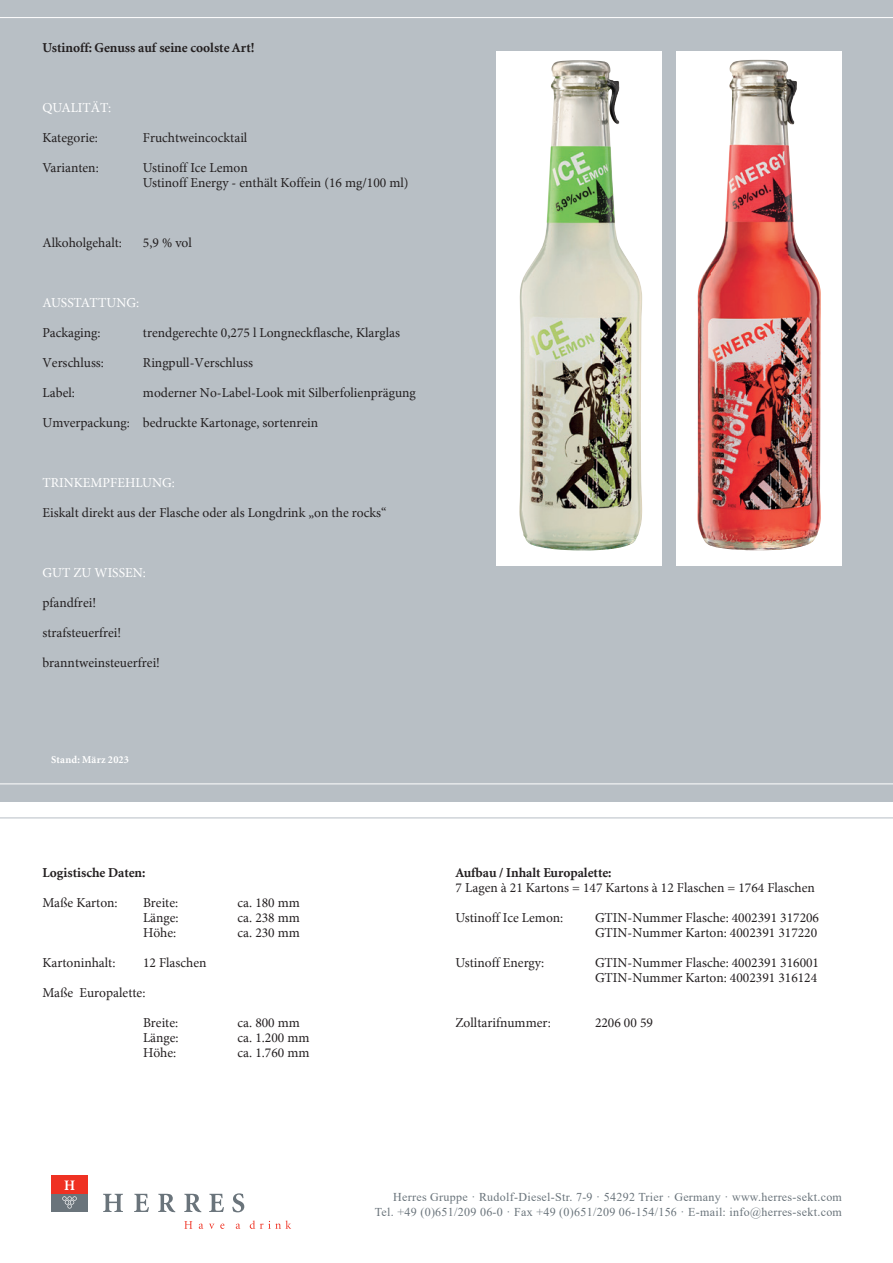
<style>
.page{position:relative;width:893px;height:1263px;background:#fff}
.page>*{position:absolute;margin:0;border:0;box-sizing:border-box;transform-origin:0 0}
.t1{font:13.5px/15px "Minion";color:#231f20}
.t2{font:700 13.5px "Minion";color:#231f20}
.t3{font:13.5px "Minion";color:#fff}
.t4{font:12px/14.4px "Times New Roman";letter-spacing:.025em;color:#6a747b;text-align:right}
.t5{font:700 10.5px "Minion";letter-spacing:.02em;color:#fff}
</style>
<div class="page">
<div style="left:0;top:0;width:893px;height:801px;background:#b8bfc5"></div>
<hr style="left:0;top:783px;width:893px;height:1px;background:#fff">
<hr style="left:0;top:817px;width:893px;height:1px;background:#b8bfc5">
<hr style="left:0;top:17px;width:893px;height:1px;background:#fff">
<div style="left:676px;top:51px;width:166px;height:515px;background:#fff"></div>
<div style="left:496px;top:51px;width:166px;height:515px;background:#fff"></div>
<div style="left:51px;top:1194px;width:37px;height:18px;background:#6a747b"></div>
<div style="left:51px;top:1175px;width:37px;height:18px;background:#ef3122"></div>
<svg style="left:62px;top:1196px;width:15px;height:12px"></svg>
<svg style="left:64px;top:1180px;width:11px;height:10px"></svg>
<svg style="left:103px;top:1194px;width:20px;height:18px"></svg>
<svg style="left:134px;top:1194px;width:15px;height:18px"></svg>
<svg style="left:158px;top:1194px;width:17px;height:18px"></svg>
<svg style="left:184px;top:1194px;width:17px;height:18px"></svg>
<svg style="left:209px;top:1194px;width:15px;height:18px"></svg>
<svg style="left:232px;top:1193px;width:12px;height:19px"></svg>
<svg style="left:184px;top:1221px;width:8px;height:8px"></svg>
<svg style="left:199px;top:1223px;width:4px;height:6px"></svg>
<svg style="left:209px;top:1224px;width:5px;height:5px"></svg>
<svg style="left:220px;top:1223px;width:4px;height:6px"></svg>
<svg style="left:236px;top:1223px;width:4px;height:6px"></svg>
<svg style="left:250px;top:1220px;width:41px;height:9px"></svg>
<img style="left:697px;top:60px;width:124px;height:490px">
<img style="left:519px;top:60px;width:123px;height:490px">
<p class="t2" style="left:42px;top:41px;width:214px">Ustinoff: Genuss auf seine coolste Art!</p>
<p class="t3" style="left:42px;top:100px;width:70px">QUALITÄT:</p>
<p class="t1" style="left:42px;top:130px;width:57px">Kategorie:</p>
<p class="t1" style="left:143px;top:130px;width:106px">Fruchtweincocktail</p>
<p class="t1" style="left:42px;top:160px;width:58px">Varianten:</p>
<p class="t1" style="left:143px;top:160px;width:267px">Ustinoff Ice Lemon<br>Ustinoff Energy - enthält Koffein (16 mg/100 ml)</p>
<p class="t1" style="left:42px;top:235px;width:81px">Alkoholgehalt:</p>
<p class="t1" style="left:143px;top:235px;width:50px">5,9 % vol</p>
<p class="t3" style="left:42px;top:295px;width:98px">AUSSTATTUNG:</p>
<p class="t1" style="left:42px;top:325px;width:60px">Packaging:</p>
<p class="t1" style="left:143px;top:325px;width:259px">trendgerechte 0,275 l Longneckflasche, Klarglas</p>
<p class="t1" style="left:42px;top:355px;width:63px">Verschluss:</p>
<p class="t1" style="left:143px;top:355px;width:112px">Ringpull-Verschluss</p>
<p class="t1" style="left:42px;top:385px;width:34px">Label:</p>
<p class="t1" style="left:143px;top:385px;width:274px">moderner No-Label-Look mit Silberfolienprägung</p>
<p class="t1" style="left:42px;top:415px;width:277px">Umverpackung: bedruckte Kartonage, sortenrein</p>
<p class="t3" style="left:42px;top:475px;width:134px">TRINKEMPFEHLUNG:</p>
<p class="t1" style="left:42px;top:505px;width:345px">Eiskalt direkt aus der Flasche oder als Longdrink „on the rocks“</p>
<p class="t3" style="left:42px;top:565px;width:105px">GUT ZU WISSEN:</p>
<p class="t1" style="left:42px;top:595px;width:55px">pfandfrei!</p>
<p class="t1" style="left:42px;top:625px;width:80px">strafsteuerfrei!</p>
<p class="t1" style="left:42px;top:655px;width:119px">branntweinsteuerfrei!</p>
<p class="t5" style="left:51px;top:755px;width:80px">Stand: März 2023</p>
<p class="t2" style="left:43px;top:866px;width:105px">Logistische Daten:</p>
<p class="t1" style="left:43px;top:895px;width:77px">Maße Karton:</p>
<p class="t1" style="left:143px;top:895px;width:37px">Breite:</p>
<p class="t1" style="left:238px;top:895px;width:64px">ca. 180 mm</p>
<p class="t1" style="left:143px;top:910px;width:37px">Länge:</p>
<p class="t1" style="left:238px;top:910px;width:64px">ca. 238 mm</p>
<p class="t1" style="left:143px;top:925px;width:35px">Höhe:</p>
<p class="t1" style="left:238px;top:925px;width:64px">ca. 230 mm</p>
<p class="t1" style="left:43px;top:955px;width:74px">Kartoninhalt:</p>
<p class="t1" style="left:143px;top:955px;width:65px">12 Flaschen</p>
<p class="t1" style="left:43px;top:985px;width:104px">Maße Europalette:</p>
<p class="t1" style="left:143px;top:1015px;width:37px">Breite:</p>
<p class="t1" style="left:238px;top:1015px;width:64px">ca. 800 mm</p>
<p class="t1" style="left:143px;top:1030px;width:37px">Länge:</p>
<p class="t1" style="left:238px;top:1030px;width:73px">ca. 1.200 mm</p>
<p class="t1" style="left:143px;top:1045px;width:35px">Höhe:</p>
<p class="t1" style="left:238px;top:1045px;width:73px">ca. 1.760 mm</p>
<p class="t2" style="left:455px;top:866px;width:158px">Aufbau / Inhalt Europalette:</p>
<p class="t1" style="left:455px;top:880px;width:361px">7 Lagen à 21 Kartons = 147 Kartons à 12 Flaschen = 1764 Flaschen</p>
<p class="t1" style="left:455px;top:910px;width:109px">Ustinoff Ice Lemon:</p>
<p class="t1" style="left:595px;top:910px;width:226px">GTIN-Nummer Flasche: 4002391 317206<br>GTIN-Nummer Karton: 4002391 317220</p>
<p class="t1" style="left:455px;top:955px;width:90px">Ustinoff Energy:</p>
<p class="t1" style="left:595px;top:955px;width:226px">GTIN-Nummer Flasche: 4002391 316001<br>GTIN-Nummer Karton: 4002391 316124</p>
<p class="t1" style="left:455px;top:1015px;width:97px">Zolltarifnummer:</p>
<p class="t1" style="left:595px;top:1015px;width:59px">2206 00 59</p>
<p class="t4" style="left:375px;top:1189px;width:469px">Herres Gruppe · Rudolf-Diesel-Str. 7-9 · 54292 Trier · Germany · www.herres-sekt.com<br>Tel. +49 (0)651/209 06-0 · Fax +49 (0)651/209 06-154/156 · E-mail: info@herres-sekt.com</p>
</div>
